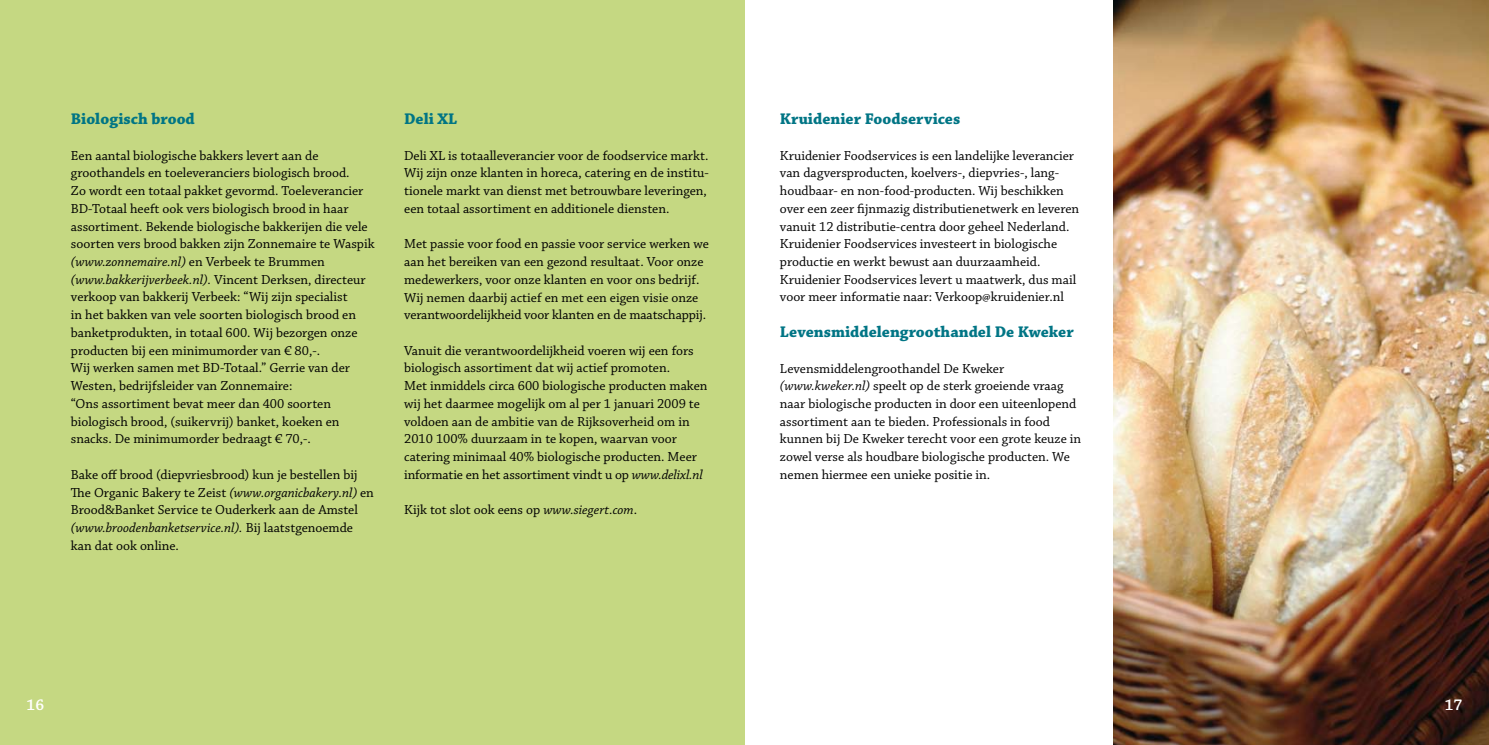
<style>
.page{position:relative;width:1489px;height:745px;background:#fff}
.page>*{position:absolute;margin:0;border:0;box-sizing:border-box;transform-origin:0 0}
.t1{font:700 16.25px "Chaparral Pro";color:#007585}
.t2{font:600 16.25px "Chaparral Pro";color:#fff}
.t3{font:13.75px/17.8px "Chaparral Pro";color:#000}
.s1{font-style:italic}
</style>
<div class="page">
<div style="left:0;top:0;width:744px;height:744px;background:#c5d882"></div>
<img style="left:1113px;top:0;width:375px;height:744px">
<p class="t1" style="left:71px;top:109px;width:125px">Biologisch brood</p>
<p class="t3" style="left:71px;top:147px;width:305px">Een aantal biologische bakkers levert aan de groothandels en toeleveranciers biologisch brood.<br>Zo wordt een totaal pakket gevormd. Toeleverancier BD-Totaal heeft ook vers biologisch brood in haar assortiment. Bekende biologische bakkerijen die vele soorten vers brood bakken zijn Zonnemaire te Waspik <span class="s1">(www.zonnemaire.nl)</span> en Verbeek te Brummen <span class="s1">(www.bakkerijverbeek.nl).</span> Vincent Derksen, directeur verkoop van bakkerij Verbeek: “Wij zijn specialist<br>in het bakken van vele soorten biologisch brood en banketprodukten, in totaal 600. Wij bezorgen onze producten bij een minimumorder van € 80,-.<br>Wij werken samen met BD-Totaal.” Gerrie van der Westen, bedrijfsleider van Zonnemaire:<br>“Ons assortiment bevat meer dan 400 soorten biologisch brood, (suikervrij) banket, koeken en snacks. De minimumorder bedraagt € 70,-.</p>
<p class="t3" style="left:71px;top:466px;width:304px">Bake off brood (diepvriesbrood) kun je bestellen bij The Organic Bakery te Zeist <span class="s1">(www.organicbakery.nl)</span> en Brood&amp;Banket Service te Ouderkerk aan de Amstel <span class="s1">(www.broodenbanketservice.nl).</span> Bij laatstgenoemde kan dat ook online.</p>
<p class="t1" style="left:404px;top:109px;width:55px">Deli XL</p>
<p class="t3" style="left:404px;top:147px;width:306px">Deli XL is totaalleverancier voor de foodservice markt.<br>Wij zijn onze klanten in horeca, catering en de institu&shy;tionele markt van dienst met betrouwbare leveringen, een totaal assortiment en additionele diensten.</p>
<p class="t3" style="left:404px;top:235px;width:306px">Met passie voor food en passie voor service werken we aan het bereiken van een gezond resultaat. Voor onze medewerkers, voor onze klanten en voor ons bedrijf.<br>Wij nemen daarbij actief en met een eigen visie onze verantwoordelijkheid voor klanten en de maatschappij.</p>
<p class="t3" style="left:404px;top:342px;width:305px">Vanuit die verantwoordelijkheid voeren wij een fors biologisch assortiment dat wij actief promoten.<br>Met inmiddels circa 600 biologische producten maken wij het daarmee mogelijk om al per 1 januari 2009 te voldoen aan de ambitie van de Rijksoverheid om in 2010 100% duurzaam in te kopen, waarvan voor catering minimaal 40% biologische producten. Meer informatie en het assortiment vindt u op <span class="s1">www.delixl.nl</span></p>
<p class="t3" style="left:404px;top:501px;width:234px">Kijk tot slot ook eens op <span class="s1">www.siegert.com</span>.</p>
<p class="t1" style="left:780px;top:109px;width:182px">Kruidenier Foodservices</p>
<p class="t3" style="left:780px;top:147px;width:301px">Kruidenier Foodservices is een landelijke leverancier van dagversproducten, koelvers-, diepvries-, lang&shy;houdbaar- en non-food-producten. Wij beschikken over een zeer fijnmazig distributienetwerk en leveren vanuit 12 distributie-centra door geheel Nederland.<br>Kruidenier Foodservices investeert in biologische productie en werkt bewust aan duurzaamheid.<br>Kruidenier Foodservices levert u maatwerk, dus mail voor meer informatie naar: Verkoop@kruidenier.nl</p>
<p class="t1" style="left:780px;top:322px;width:295px">Levensmiddelengroothandel De Kweker</p>
<p class="t3" style="left:780px;top:359px;width:303px">Levensmiddelengroothandel De Kweker <span class="s1">(www.kweker.nl)</span> speelt op de sterk groeiende vraag naar biologische producten in door een uiteenlopend assortiment aan te bieden. Professionals in food kunnen bij De Kweker terecht voor een grote keuze in zowel verse als houdbare biologische producten. We nemen hiermee een unieke positie in.</p>
<p class="t2" style="left:27px;top:694px;width:19px">16</p>
<p class="t2" style="left:1444px;top:694px;width:19px">17</p>
</div>
